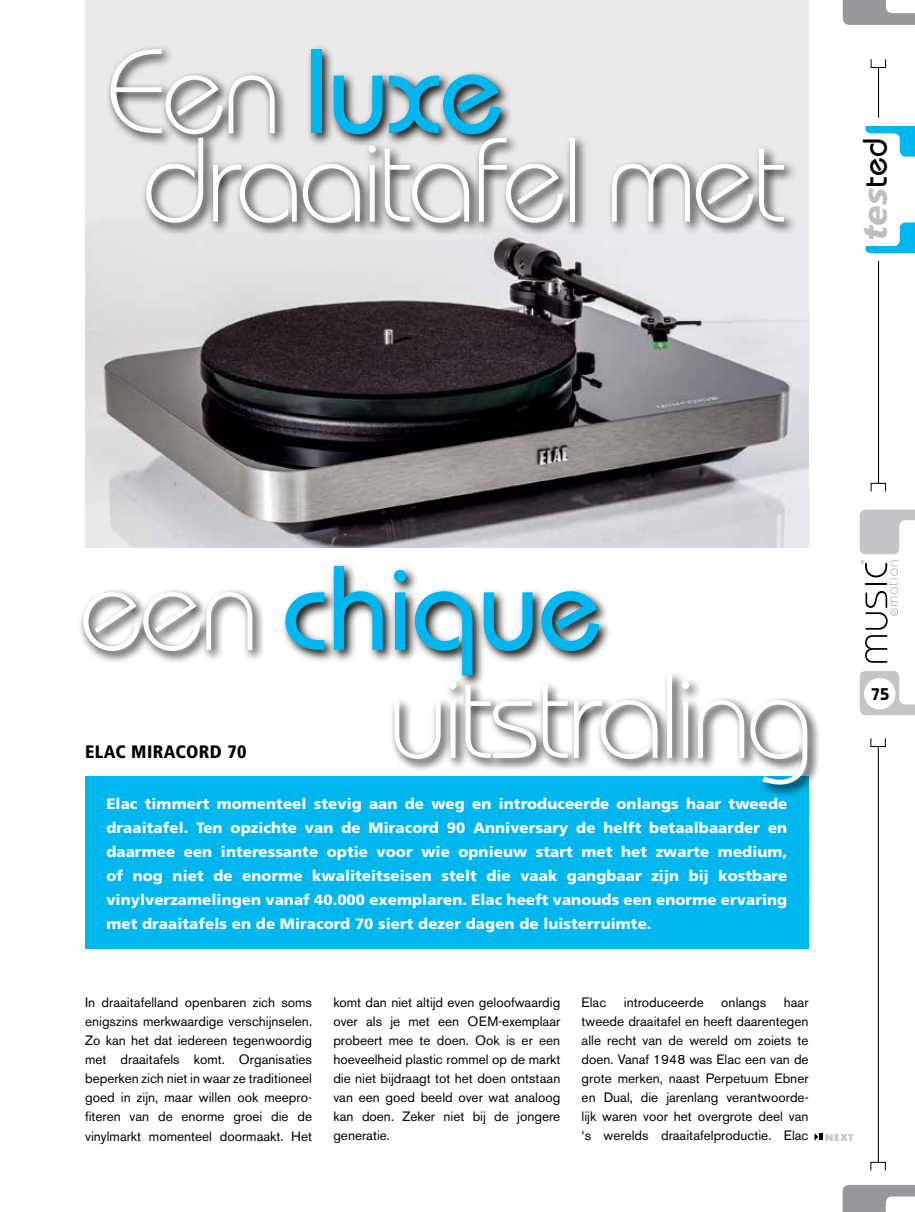
<style>
.page{position:relative;width:915px;height:1212px;background:#fff}
.page>*{position:absolute;margin:0;border:0;box-sizing:border-box;transform-origin:0 0}
.t1{font:300 120px/88.5px "Bauhaus IT Cby BT";letter-spacing:-.04em;color:#fff}
.t2{font:500 120px "Bauhaus IT Cby BT";letter-spacing:-.01em;color:#00b6ee}
.t3{font:italic 900 33.9px "Frutiger";color:#bdbfc2}
.t4{font:900 condensed 18px "Frutiger";letter-spacing:.02em;color:#000}
.t5{font:600 16.95px "Bauhaus";color:#000}
.t6{font:900 15px/24px "Frutiger";letter-spacing:.005em;color:#fff;text-align:justify}
.t7{font:13.5px/19.2px "Akzidenz Grotesk BE";color:#000;text-align:justify}
.t8{font:700 9px "Futura";color:#c3c5c8}
.s1{font-weight:500;color:#00b6ee}
.s2{font-family:"Bauhaus";font-weight:500;font-style:normal;color:#000}
.s3{font-weight:300;color:#fff}
</style>
<div class="page">
<img style="left:85px;top:0;width:723px;height:547px">
<div style="left:85px;top:777px;width:723px;height:172px;background:#00b6ee"></div>
<svg style="left:814px;top:1133px;width:9px;height:7px"></svg>
<svg style="left:106px;top:45px;width:691px;height:191px;background:#cbcbcb"></svg>
<svg style="left:80px;top:564px;width:739px;height:234px"></svg>
<svg style="left:859px;top:510px;width:55px;height:44px"></svg>
<svg style="left:859px;top:671px;width:55px;height:44px"></svg>
<svg style="left:842px;top:0;width:72px;height:25px"></svg>
<svg style="left:842px;top:1185px;width:72px;height:27px"></svg>
<div style="left:870px;top:59px;width:15px;height:9px;border:1px solid #000"></div>
<div style="left:870px;top:483px;width:15px;height:9px;border:1px solid #000"></div>
<div style="left:863px;top:678px;width:32px;height:31px;background:#fff;border-radius:50%"></div>
<hr style="left:877px;top:261px;width:1px;height:222px;background:#000">
<svg style="left:865px;top:222px;width:49px;height:31px"></svg>
<svg style="left:865px;top:126px;width:49px;height:31px"></svg>
<hr style="left:877px;top:67px;width:1px;height:51px;background:#000">
<hr style="left:877px;top:746px;width:1px;height:416px;background:#000">
<div style="left:870px;top:738px;width:15px;height:9px;border:1px solid #000"></div>
<div style="left:870px;top:1162px;width:15px;height:9px;border:1px solid #000"></div>
<svg style="left:860px;top:560px;width:37px;height:103px"></svg>
<h1 class="t1" style="left:106px;top:45px;width:682px">Een <span class="s1">luxe </span>draaitafel met</h1>
<h2 class="t3" style="left:854px;top:241px;width:104px;rotate:-90deg">tes<span class="s2">ted</span></h2>
<h1 class="t2" style="left:79px;top:534px;width:524px"><span class="s3">een</span> chique</h1>
<h1 class="t1" style="left:387px;top:670px;width:428px">uitstraling</h1>
<h3 class="t4" style="left:85px;top:741px;width:163px">ELAC MIRACORD 70</h3>
<p class="t6" style="left:106px;top:791px;width:682px">Elac timmert momenteel stevig aan de weg en introduceerde onlangs haar tweede draaitafel. Ten opzichte van de Miracord 90 Anniversary de helft betaalbaarder en daarmee een interessante optie voor wie opnieuw start met het zwarte medium, of nog niet de enorme kwaliteitseisen stelt die vaak gangbaar zijn bij kostbare vinylverzamelingen vanaf 40.000 exemplaren. Elac heeft vanouds een enorme ervaring met draaitafels en de Miracord 70 siert dezer dagen de luisterruimte.</p>
<p class="t5" style="left:870px;top:684px;width:20px">75</p>
<p class="t7" style="left:85px;top:992px;width:228px">In draaitafelland openbaren zich soms enigszins merkwaardige verschijnselen.<br>Zo kan het dat iedereen tegenwoordig met draaitafels komt. Organisaties beperken zich niet in waar ze traditioneel goed in zijn, maar willen ook meepro&shy;fiteren van de enorme groei die de vinylmarkt momenteel doormaakt. Het</p>
<p class="t7" style="left:333px;top:992px;width:228px">komt dan niet altijd even geloofwaardig over als je met een OEM-exemplaar probeert mee te doen. Ook is er een hoeveelheid plastic rommel op de markt die niet bijdraagt tot het doen ontstaan van een goed beeld over wat analoog kan doen. Zeker niet bij de jongere generatie.</p>
<p class="t7" style="left:581px;top:992px;width:26px">Elac</p>
<p class="t7" style="left:623px;top:992px;width:81px">introduceerde</p>
<p class="t7" style="left:721px;top:992px;width:46px">onlangs</p>
<p class="t7" style="left:581px;top:992px;width:228px;text-indent:202px">haar tweede draaitafel en heeft daarentegen alle recht van de wereld om zoiets te doen. Vanaf 1948 was Elac een van de grote merken, naast Perpetuum Ebner en Dual, die jarenlang verantwoorde&shy;lijk waren voor het overgrote deel van ‘s werelds draaitafelproductie. Elac</p>
<p class="t8" style="left:824px;top:1130px;width:30px">NEXT</p>
</div>
